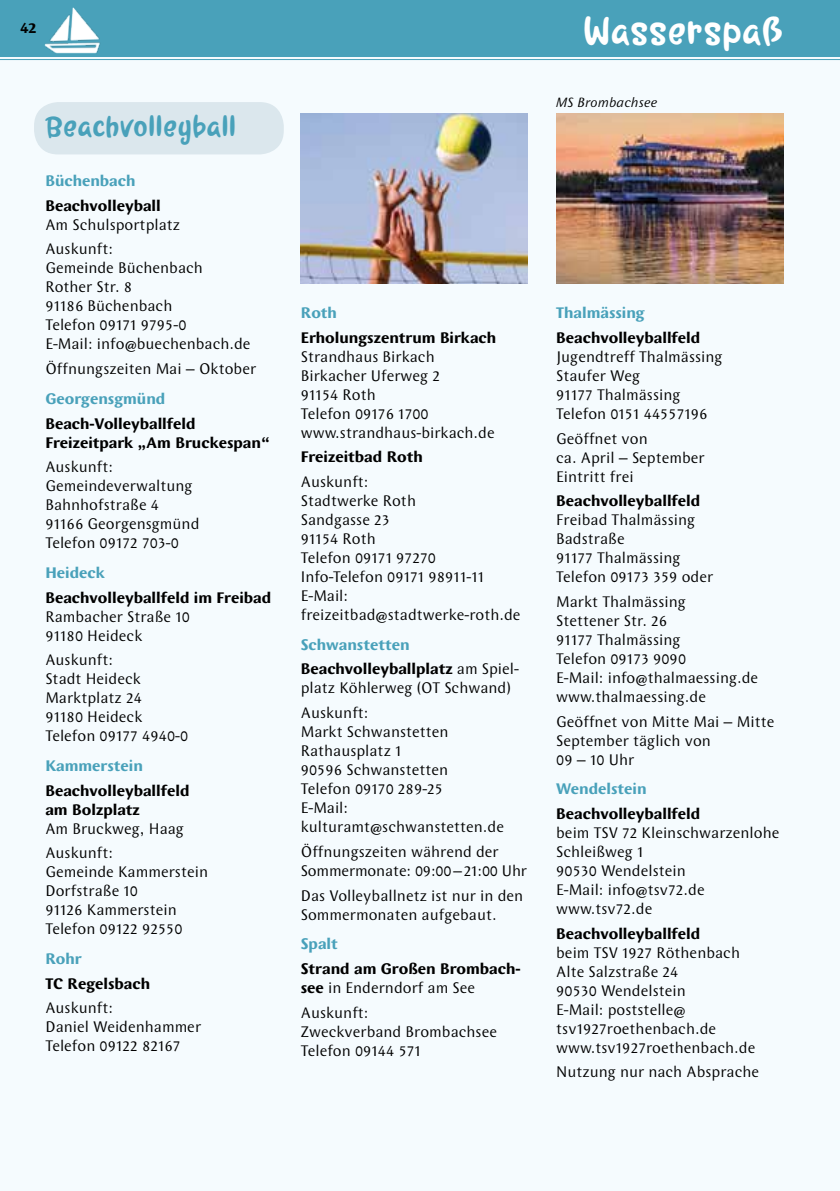
<style>
.page{position:relative;width:840px;height:1191px;background:#fff}
.page>*{position:absolute;margin:0;border:0;box-sizing:border-box;transform-origin:0 0}
.t1{font:41.8px "Milkand Honey";letter-spacing:.025em;color:#fff}
.t2{font:32px "Milkand Honey";letter-spacing:.025em;color:#49a1ba}
.t3{font:16px/19px "Wunderlich OT";color:#000}
.t4{font:700 16px/19px "Wunderlich OT";color:#000}
.t5{font:700 16px "Wunderlich OT";color:#49a1ba}
.t6{font:italic 14px "Wunderlich OT";color:#000}
.s1{color:#49a1ba}
.s2{font-weight:400}
</style>
<div class="page">
<div style="left:0;top:0;width:839px;height:1191px;background:#f5fbfe"></div>
<div style="left:0;top:0;width:839px;height:57px;background:#49a1ba"></div>
<hr style="left:0;top:59px;width:839px;height:1px;background:#49a1ba">
<img style="left:44px;top:7px;width:56px;height:47px">
<img style="left:556px;top:113px;width:226px;height:170px">
<div style="left:34px;top:102px;width:249px;height:52px;background:#dbe7ed;border-radius:24px"></div>
<img style="left:300px;top:113px;width:227px;height:170px">
<p class="t4" style="left:20px;top:19px;width:17px">42</p>
<h2 class="t2" style="left:45px;top:109px;width:192px">Beachvolleyball</h2>
<p class="t5" style="left:45px;top:172px;width:92px">Büchenbach</p>
<p class="t4" style="left:45px;top:196px;width:117px">Beachvolleyball</p>
<p class="t3" style="left:45px;top:212px;width:136px;line-height:24.6px">Am Schulsportplatz<br>Auskunft:</p>
<p class="t3" style="left:45px;top:259px;width:207px">Gemeinde Büchenbach<br>Rother Str. 8<br>91186 Büchenbach<br>Telefon 09171 9795-0<br>E-Mail: info@buechenbach.de</p>
<p class="t3" style="left:45px;top:359px;width:212px">Öffnungszeiten Mai – Oktober</p>
<p class="t5" style="left:45px;top:389px;width:121px">Georgensgmünd</p>
<p class="t4" style="left:45px;top:414px;width:226px">Beach-Volleyballfeld<br>Freizeitpark „Am Bruckespan“</p>
<p class="t3" style="left:45px;top:457px;width:155px">Auskunft:<br>Gemeindeverwaltung<br>Bahnhofstraße 4<br>91166 Georgensgmünd<br>Telefon 09172 703-0</p>
<p class="t5" style="left:45px;top:563px;width:61px">Heideck</p>
<p class="t4" style="left:45px;top:588px;width:227px">Beachvolleyballfeld im Freibad</p>
<p class="t3" style="left:45px;top:607px;width:146px">Rambacher Straße 10<br>91180 Heideck</p>
<p class="t3" style="left:45px;top:650px;width:144px">Auskunft:<br>Stadt Heideck<br>Marktplatz 24<br>91180 Heideck<br>Telefon 09177 4940-0</p>
<p class="t5" style="left:45px;top:756px;width:99px">Kammerstein</p>
<p class="t4" style="left:45px;top:781px;width:145px">Beachvolleyballfeld am Bolzplatz</p>
<p class="t3" style="left:45px;top:816px;width:140px;line-height:24.6px">Am Bruckweg, Haag<br>Auskunft:</p>
<p class="t3" style="left:45px;top:862px;width:164px">Gemeinde Kammerstein<br>Dorfstraße 10<br>91126 Kammerstein<br>Telefon 09122 92550</p>
<p class="t5" style="left:45px;top:949px;width:38px">Rohr</p>
<p class="t4" style="left:45px;top:973px;width:106px">TC Regelsbach</p>
<p class="t3" style="left:45px;top:998px;width:157px">Auskunft:<br>Daniel Weidenhammer<br>Telefon 09122 82167</p>
<h1 class="t1" style="left:583px;top:7px;width:201px">Wasserspaß</h1>
<p class="t6" style="left:556px;top:95px;width:103px">MS Brombachsee</p>
<p class="t5" style="left:300px;top:304px;width:38px">Roth</p>
<p class="t4" style="left:300px;top:328px;width:197px">Erholungszentrum Birkach</p>
<p class="t3" style="left:300px;top:347px;width:195px">Strandhaus Birkach<br>Birkacher Uferweg 2<br>91154 Roth<br>Telefon 09176 1700 www.strandhaus-birkach.de</p>
<p class="t4" style="left:300px;top:448px;width:123px">Freizeitbad Roth</p>
<p class="t3" style="left:300px;top:472px;width:221px">Auskunft:<br>Stadtwerke Roth<br>Sandgasse 23<br>91154 Roth<br>Telefon 09171 97270<br>Info-Telefon 09171 98911-11<br>E-Mail: freizeitbad@stadtwerke-roth.de</p>
<p class="t4" style="left:300px;top:632px;width:219px;line-height:24.6px"><span class="s1">Schwanstetten<br></span>Beachvolleyballplatz <span class="s2">am Spiel-</span></p>
<p class="t3" style="left:300px;top:676px;width:211px;line-height:24.6px">platz Köhlerweg (OT Schwand)<br>Auskunft:</p>
<p class="t3" style="left:300px;top:722px;width:205px">Markt Schwanstetten<br>Rathausplatz 1<br>90596 Schwanstetten<br>Telefon 09170 289-25<br>E-Mail: kulturamt@schwanstetten.de</p>
<p class="t3" style="left:300px;top:842px;width:227px">Öffnungszeiten während der<br>Sommermonate: 09:00–21:00 Uhr</p>
<p class="t3" style="left:300px;top:886px;width:224px">Das Volleyballnetz ist nur in den<br>Sommermonaten aufgebaut.</p>
<p class="t5" style="left:300px;top:934px;width:39px">Spalt</p>
<p class="t4" style="left:300px;top:959px;width:221px">Strand am Großen Brombach&shy;see <span class="s2">in Enderndorf am See</span></p>
<p class="t3" style="left:300px;top:1003px;width:198px">Auskunft:<br>Zweckverband Brombachsee<br>Telefon 09144 571</p>
<p class="t5" style="left:556px;top:304px;width:90px">Thalmässing</p>
<p class="t4" style="left:556px;top:328px;width:145px">Beachvolleyballfeld</p>
<p class="t3" style="left:556px;top:347px;width:168px">Jugendtreff Thalmässing<br>Staufer Weg<br>91177 Thalmässing<br>Telefon 0151 44557196</p>
<p class="t3" style="left:556px;top:429px;width:150px">Geöffnet von<br>ca. April – September<br>Eintritt frei</p>
<p class="t4" style="left:556px;top:491px;width:145px">Beachvolleyballfeld</p>
<p class="t3" style="left:556px;top:510px;width:158px">Freibad Thalmässing<br>Badstraße<br>91177 Thalmässing<br>Telefon 09173 359 oder</p>
<p class="t3" style="left:556px;top:592px;width:203px">Markt Thalmässing<br>Stettener Str. 26<br>91177 Thalmässing<br>Telefon 09173 9090<br>E-Mail: info@thalmaessing.de www.thalmaessing.de</p>
<p class="t3" style="left:556px;top:712px;width:220px">Geöffnet von Mitte Mai – Mitte<br>September täglich von<br>09 – 10 Uhr</p>
<p class="t5" style="left:556px;top:780px;width:92px">Wendelstein</p>
<p class="t4" style="left:556px;top:804px;width:145px">Beachvolleyballfeld</p>
<p class="t3" style="left:556px;top:823px;width:224px">beim TSV 72 Kleinschwarzenlohe<br>Schleißweg 1<br>90530 Wendelstein<br>E-Mail: info@tsv72.de www.tsv72.de</p>
<p class="t4" style="left:556px;top:924px;width:145px">Beachvolleyballfeld</p>
<p class="t3" style="left:556px;top:943px;width:200px">beim TSV 1927 Röthenbach<br>Alte Salzstraße 24<br>90530 Wendelstein<br>E-Mail: poststelle@ tsv1927roethenbach.de www.tsv1927roethenbach.de</p>
<p class="t3" style="left:556px;top:1062px;width:204px">Nutzung nur nach Absprache</p>
</div>
